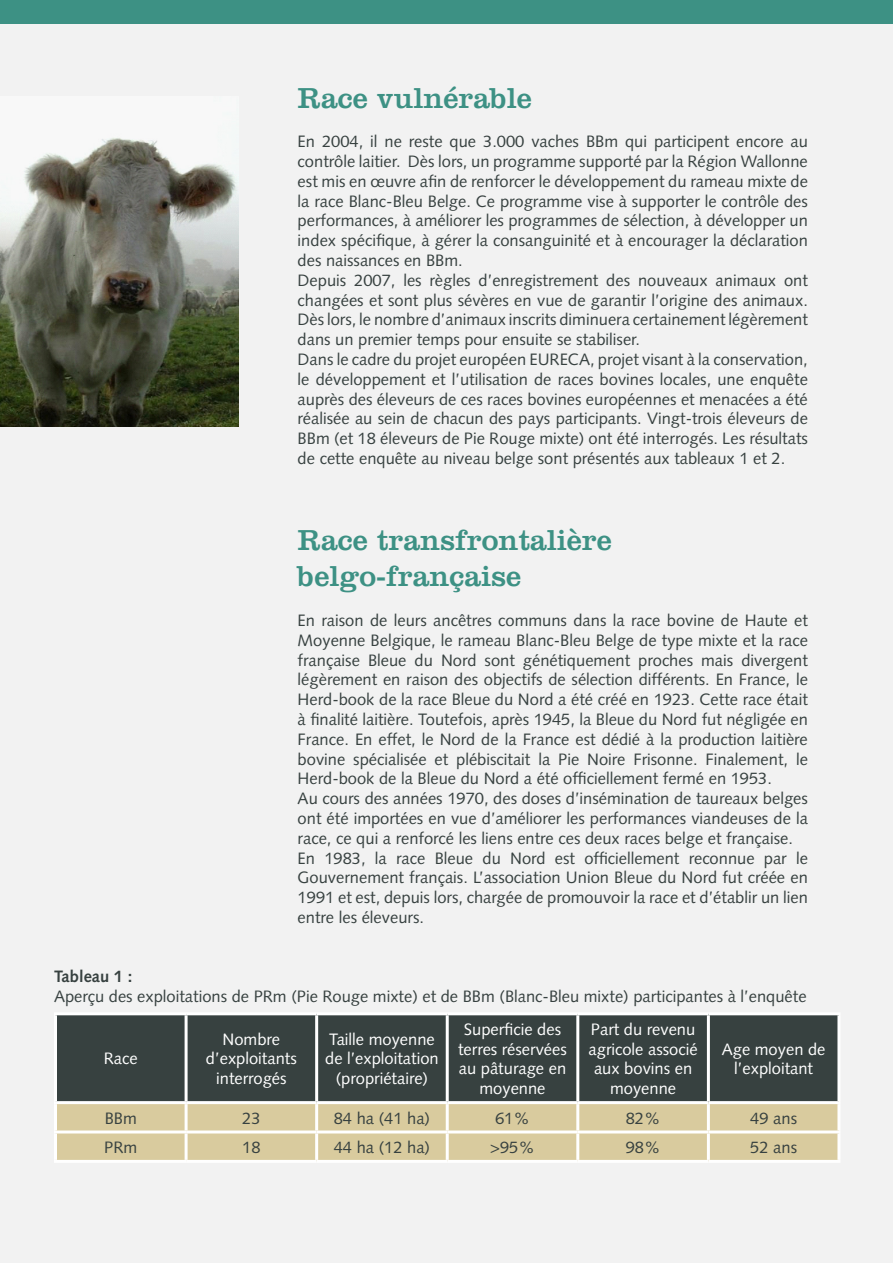
<style>
.page{position:relative;width:893px;height:1263px;background:#f2f2f2}
.page>*{position:absolute;margin:0;border:0;box-sizing:border-box;transform-origin:0 0}
.Titre1{font:30px "Clarendon";color:#3d9184}
.STD{font:16.5px/19.8px "Syntax LT Std";color:#374140;text-align:justify}
.STD-2{font:16.5px/19.8px "Syntax LT Std";color:#fff;text-align:center}
.STD-3{font:700 16.5px "Syntax LT Std";color:#374140}
</style>
<div class="page">
<img style="left:0;top:138px;width:238px;height:288px">
<div style="left:57px;top:1015px;width:780px;height:86px;background:#374140"></div>
<div style="left:57px;top:1104px;width:780px;height:56px;background:#d9cb9e"></div>
<hr style="left:54px;top:1012px;width:132px;height:3px;background:#fff">
<hr style="left:54px;top:1015px;width:3px;height:86px;background:#fff">
<hr style="left:186px;top:1012px;width:131px;height:3px;background:#fff">
<hr style="left:185px;top:1015px;width:3px;height:86px;background:#fff">
<hr style="left:317px;top:1012px;width:130px;height:3px;background:#fff">
<hr style="left:315px;top:1015px;width:3px;height:86px;background:#fff">
<hr style="left:447px;top:1012px;width:131px;height:3px;background:#fff">
<hr style="left:446px;top:1015px;width:3px;height:86px;background:#fff">
<hr style="left:578px;top:1012px;width:130px;height:3px;background:#fff">
<hr style="left:576px;top:1015px;width:3px;height:86px;background:#fff">
<hr style="left:708px;top:1012px;width:132px;height:3px;background:#fff">
<hr style="left:707px;top:1015px;width:3px;height:86px;background:#fff">
<hr style="left:837px;top:1015px;width:3px;height:86px;background:#fff">
<hr style="left:54px;top:1101px;width:132px;height:3px;background:#fff">
<hr style="left:54px;top:1104px;width:3px;height:26px;background:#fff">
<hr style="left:186px;top:1101px;width:131px;height:3px;background:#fff">
<hr style="left:185px;top:1104px;width:3px;height:26px;background:#fff">
<hr style="left:317px;top:1101px;width:130px;height:3px;background:#fff">
<hr style="left:315px;top:1104px;width:3px;height:26px;background:#fff">
<hr style="left:447px;top:1101px;width:131px;height:3px;background:#fff">
<hr style="left:446px;top:1104px;width:3px;height:26px;background:#fff">
<hr style="left:578px;top:1101px;width:130px;height:3px;background:#fff">
<hr style="left:576px;top:1104px;width:3px;height:26px;background:#fff">
<hr style="left:708px;top:1101px;width:132px;height:3px;background:#fff">
<hr style="left:707px;top:1104px;width:3px;height:26px;background:#fff">
<hr style="left:837px;top:1104px;width:3px;height:26px;background:#fff">
<hr style="left:54px;top:1130px;width:132px;height:3px;background:#fff">
<hr style="left:54px;top:1133px;width:3px;height:27px;background:#fff">
<hr style="left:186px;top:1130px;width:131px;height:3px;background:#fff">
<hr style="left:185px;top:1133px;width:3px;height:27px;background:#fff">
<hr style="left:317px;top:1130px;width:130px;height:3px;background:#fff">
<hr style="left:315px;top:1133px;width:3px;height:27px;background:#fff">
<hr style="left:447px;top:1130px;width:131px;height:3px;background:#fff">
<hr style="left:446px;top:1133px;width:3px;height:27px;background:#fff">
<hr style="left:578px;top:1130px;width:130px;height:3px;background:#fff">
<hr style="left:576px;top:1133px;width:3px;height:27px;background:#fff">
<hr style="left:708px;top:1130px;width:132px;height:3px;background:#fff">
<hr style="left:707px;top:1133px;width:3px;height:27px;background:#fff">
<hr style="left:837px;top:1133px;width:3px;height:27px;background:#fff">
<hr style="left:54px;top:1160px;width:132px;height:3px;background:#fff">
<hr style="left:186px;top:1160px;width:131px;height:3px;background:#fff">
<hr style="left:317px;top:1160px;width:130px;height:3px;background:#fff">
<hr style="left:447px;top:1160px;width:131px;height:3px;background:#fff">
<hr style="left:578px;top:1160px;width:130px;height:3px;background:#fff">
<hr style="left:708px;top:1160px;width:132px;height:3px;background:#fff">
<div style="left:0;top:0;width:893px;height:23px;background:#3d9184"></div>
<p class="Titre1" style="left:298px;top:80px;width:236px">Race vulnérable</p>
<p class="STD" style="left:298px;top:132px;width:512px">En 2004, il ne reste que 3.000 vaches BBm qui participent encore au contrôle laitier. Dès lors, un programme supporté par la Région Wallonne est mis en œuvre afin de renforcer le développement du rameau mixte de la race Blanc-Bleu Belge. Ce programme vise à supporter le contrôle des performances, à améliorer les programmes de sélection, à développer un index spécifique, à gérer la consanguinité et à encourager la déclaration des naissances en BBm.</p>
<p class="STD" style="left:298px;top:270px;width:512px">Depuis 2007, les règles d’enregistrement des nouveaux animaux ont changées et sont plus sévères en vue de garantir l’origine des animaux.<br>Dès lors, le nombre d’animaux inscrits diminuera certainement légèrement dans un premier temps pour ensuite se stabiliser.</p>
<p class="STD" style="left:298px;top:349px;width:512px">Dans le cadre du projet européen EURECA, projet visant à la conservation, le développement et l’utilisation de races bovines locales, une enquête auprès des éleveurs de ces races bovines européennes et menacées a été réalisée au sein de chacun des pays participants. Vingt-trois éleveurs de BBm (et 18 éleveurs de Pie Rouge mixte) ont été interrogés. Les résultats de cette enquête au niveau belge sont présentés aux tableaux 1 et 2.</p>
<p class="Titre1" style="left:298px;top:523px;width:316px">Race transfrontalière</p>
<p class="Titre1" style="left:298px;top:559px;width:225px">belgo-française</p>
<p class="STD" style="left:298px;top:610px;width:512px">En raison de leurs ancêtres communs dans la race bovine de Haute et Moyenne Belgique, le rameau Blanc-Bleu Belge de type mixte et la race française Bleue du Nord sont génétiquement proches mais divergent légèrement en raison des objectifs de sélection différents. En France, le Herd-book de la race Bleue du Nord a été créé en 1923. Cette race était à finalité laitière. Toutefois, après 1945, la Bleue du Nord fut négligée en France. En effet, le Nord de la France est dédié à la production laitière bovine spécialisée et plébiscitait la Pie Noire Frisonne. Finalement, le Herd-book de la Bleue du Nord a été officiellement fermé en 1953.</p>
<p class="STD" style="left:298px;top:788px;width:512px">Au cours des années 1970, des doses d’insémination de taureaux belges ont été importées en vue d’améliorer les performances viandeuses de la race, ce qui a renforcé les liens entre ces deux races belge et française.</p>
<p class="STD" style="left:298px;top:848px;width:512px">En 1983, la race Bleue du Nord est officiellement reconnue par le Gouvernement français. L’association Union Bleue du Nord fut créée en 1991 et est, depuis lors, chargée de promouvoir la race et d’établir un lien entre les éleveurs.</p>
<p class="STD-3" style="left:54px;top:967px;width:80px">Tableau 1 :</p>
<p class="STD" style="left:54px;top:986px;width:754px">Aperçu des exploitations de PRm (Pie Rouge mixte) et de BBm (Blanc-Bleu mixte) participantes à l’enquête</p>
<p class="STD-2" style="left:104px;top:1049px;width:35px">Race</p>
<p class="STD-2" style="left:223px;top:1029px;width:59px">Nombre</p>
<p class="STD-2" style="left:206px;top:1049px;width:92px">d’exploitants</p>
<p class="STD-2" style="left:216px;top:1069px;width:72px">interrogés</p>
<p class="STD-2" style="left:329px;top:1029px;width:107px">Taille moyenne</p>
<p class="STD-2" style="left:325px;top:1049px;width:115px">de l’exploitation</p>
<p class="STD-2" style="left:336px;top:1069px;width:94px">(propriétaire)</p>
<p class="STD-2" style="left:458px;top:1019px;width:110px">Superficie des terres réservées au pâturage en moyenne</p>
<p class="STD-2" style="left:591px;top:1019px;width:106px">Part du revenu</p>
<p class="STD-2" style="left:589px;top:1039px;width:111px">agricole associé aux bovins en moyenne</p>
<p class="STD-2" style="left:722px;top:1039px;width:105px">Age moyen de l’exploitant</p>
<p class="STD" style="left:105px;top:1108px;width:34px">BBm</p>
<p class="STD" style="left:242px;top:1108px;width:20px">23</p>
<p class="STD" style="left:334px;top:1108px;width:98px">84 ha (41 ha)</p>
<p class="STD" style="left:495px;top:1108px;width:36px">61%</p>
<p class="STD" style="left:626px;top:1108px;width:36px">82%</p>
<p class="STD" style="left:750px;top:1108px;width:48px">49 ans</p>
<p class="STD" style="left:104px;top:1137px;width:35px">PRm</p>
<p class="STD" style="left:242px;top:1137px;width:20px">18</p>
<p class="STD" style="left:334px;top:1137px;width:98px">44 ha (12 ha)</p>
<p class="STD" style="left:490px;top:1137px;width:46px">&gt;95%</p>
<p class="STD" style="left:626px;top:1137px;width:36px">98%</p>
<p class="STD" style="left:750px;top:1137px;width:48px">52 ans</p>
</div>
